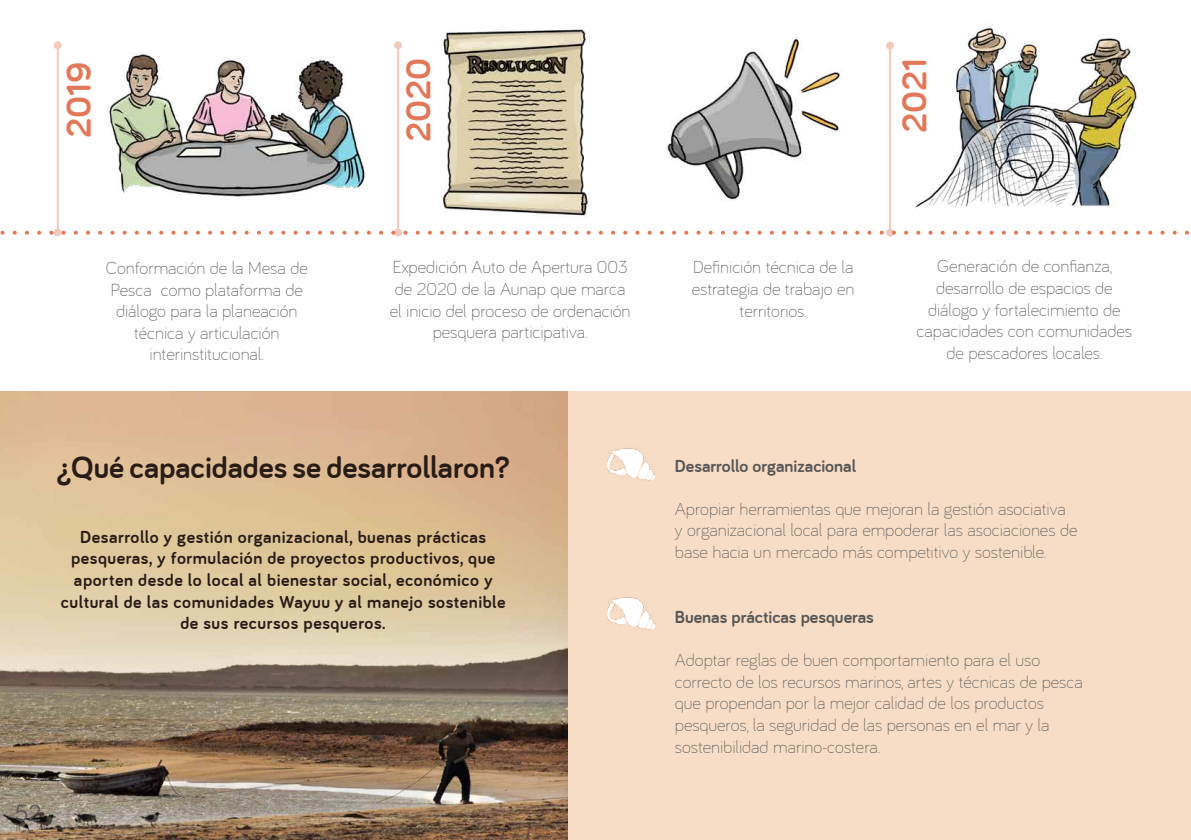
<style>
.page{position:relative;width:1191px;height:840px;background:#fff}
.page>*{position:absolute;margin:0;border:0;box-sizing:border-box;transform-origin:0 0}
.t1{font:700 36px "Bariol";color:#e27859}
.t2{font:700 32px "Bariol";color:#291c16}
.t3{font:24px "Bariol";color:#575756}
.t4{font:300 18px/21.6px "Bariol";color:#575756;text-align:center}
.t5{font:700 18px/21.6px "Bariol";letter-spacing:.03em;color:#291c16;text-align:center}
.t6{font:700 18px "Bariol";color:#575756}
</style>
<div class="page">
<div style="left:0;top:391px;width:1191px;height:448px;background:#f7ddc6"></div>
<img style="left:0;top:391px;width:567px;height:448px">
<img style="left:12px;top:27px;width:1152px;height:210px">
<img style="left:1164px;top:230px;width:25px;height:5px">
<img style="left:607px;top:448px;width:48px;height:33px">
<img style="left:607px;top:597px;width:48px;height:33px">
<h1 class="t1" style="left:58px;top:138px;width:77px;rotate:-90deg">2019</h1>
<h1 class="t1" style="left:398px;top:141px;width:85px;rotate:-90deg">2020</h1>
<h1 class="t1" style="left:894px;top:133px;width:76px;rotate:-90deg">2021</h1>
<p class="t4" style="left:106px;top:257px;width:203px">Conformación de la Mesa de<br>Pesca como plataforma de diálogo para la planeación técnica y articulación interinstitucional.</p>
<p class="t4" style="left:390px;top:256px;width:242px">Expedición Auto de Apertura 003 de 2020 de la Aunap que marca el inicio del proceso de ordenación pesquera participativa.</p>
<p class="t4" style="left:916px;top:255px;width:217px">Generación de confianza, desarrollo de espacios de diálogo y fortalecimiento de capacidades con comunidades de pescadores locales.</p>
<p class="t4" style="left:692px;top:256px;width:164px">Definición técnica de la estrategia de trabajo en territorios.</p>
<h2 class="t2" style="left:57px;top:448px;width:454px">¿Qué capacidades se desarrollaron?</h2>
<p class="t5" style="left:61px;top:525px;width:446px">Desarrollo y gestión organizacional, buenas prácticas pesqueras, y formulación de proyectos productivos, que aporten desde lo local al bienestar social, económico y cultural de las comunidades Wayuu y al manejo sostenible de sus recursos pesqueros.</p>
<h3 class="t3" style="left:15px;top:799px;width:28px">52</h3>
<p class="t6" style="left:675px;top:455px;width:183px">Desarrollo organizacional</p>
<p class="t4" style="left:675px;top:497px;width:404px;text-align:left">Apropiar herramientas que mejoran la gestión asociativa y organizacional local para empoderar las asociaciones de base hacia un mercado más competitivo y sostenible.</p>
<p class="t6" style="left:675px;top:606px;width:200px">Buenas prácticas pesqueras</p>
<p class="t4" style="left:675px;top:649px;width:409px;text-align:left">Adoptar reglas de buen comportamiento para el uso correcto de los recursos marinos, artes y técnicas de pesca que propendan por la mejor calidad de los productos pesqueros, la seguridad de las personas en el mar y la sostenibilidad marino-costera.</p>
</div>
